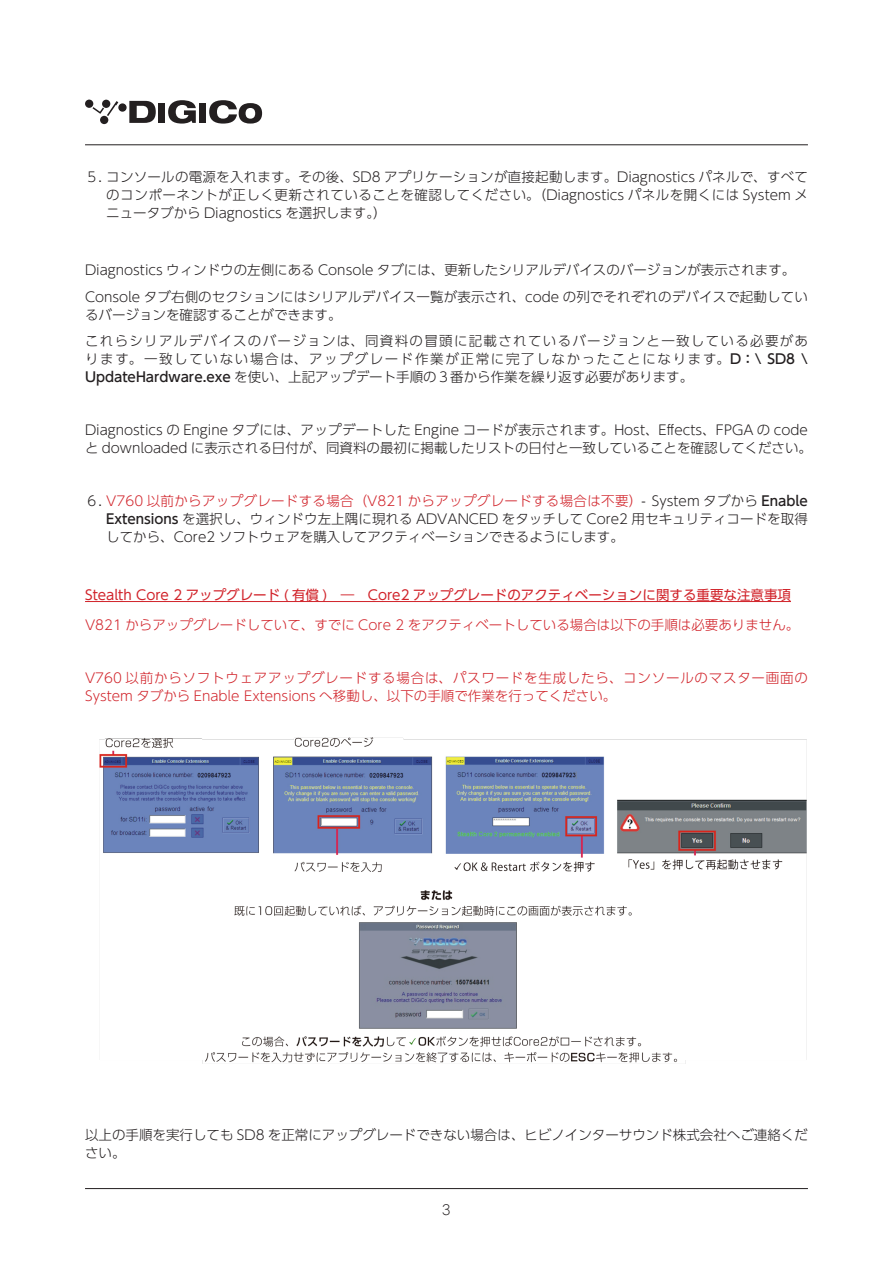
<style>
.page{position:relative;width:893px;height:1263px;background:#fff}
.page>*{position:absolute;margin:0;border:0;box-sizing:border-box;transform-origin:0 0}
.本文{font:300 13.5px/18px "UD Shin Go Pro";color:#231f20}
.本文_1{font:300 13.5px/18px "UD Shin Go Pro";color:#231f20;text-align:justify}
.本文-2{font:300 13.5px/18px "UD Shin Go Pro";letter-spacing:.03em;color:#d1232a}
.注意事項{font:13.5px "UD Shin Go Pro";color:#d1232a}
.本文-3{font:300 13.5px "UD Shin Go Pro";color:#d1232a}
.t1{font:300 13.5px "Jun 101 Pro";color:#231f20}
.s1{font-weight:500}
.s2{color:#d1232a}
</style>
<div class="page">
<hr style="left:85px;top:1188px;width:723px;height:1px;background:#231f20">
<hr style="left:85px;top:145px;width:723px;height:1px;background:#231f20">
<svg style="left:129px;top:100px;width:133px;height:24px"></svg>
<div style="left:85px;top:100px;width:8px;height:8px;background:#231f20;border-radius:50%"></div>
<div style="left:118px;top:103px;width:9px;height:9px;background:#231f20;border-radius:50%"></div>
<div style="left:100px;top:116px;width:8px;height:8px;background:#231f20;border-radius:50%"></div>
<svg style="left:92px;top:101px;width:26px;height:15px"></svg>
<hr style="left:85px;top:601px;width:706px;height:1px;background:#d1232a">
<img style="left:99px;top:737px;width:708px;height:327px">
<p class="本文_1" style="left:106px;top:167px;width:703px;text-indent:-21px">５. コンソールの電源を入れます。その後、SD8 アプリケーションが直接起動します。Diagnostics パネルで、すべてのコンポーネントが正しく更新されていることを確認してください。（Diagnostics パネルを開くには System メニュータブから Diagnostics を選択します。）</p>
<p class="本文" style="left:85px;top:261px;width:712px">Diagnostics ウィンドウの左側にある Console タブには、更新したシリアルデバイスのバージョンが表示されます。</p>
<p class="本文" style="left:85px;top:287px;width:724px">Console タブ右側のセクションにはシリアルデバイス一覧が表示され、code の列でそれぞれのデバイスで起動しているバージョンを確認することができます。</p>
<p class="本文" style="left:85px;top:332px;width:725px;text-align:justify">これらシリアルデバイスのバージョンは、同資料の冒頭に記載されているバージョンと一致している必要があります。一致していない場合は、アップグレード作業が正常に完了しなかったことになります。<span class="s1">D：\ SD8 \ UpdateHardware.exe</span> を使い、上記アップデート手順の３番から作業を繰り返す必要があります。</p>
<p class="本文" style="left:85px;top:421px;width:728px">Diagnostics の Engine タブには、アップデートした Engine コードが表示されます。Host、Effects、FPGA の codeと downloaded に表示される日付が、同資料の最初に掲載したリストの日付と一致していることを確認してください。</p>
<p class="本文_1" style="left:106px;top:492px;width:703px;text-indent:-21px">６. <span class="s2">V760 以前からアップグレードする場合（V821 からアップグレードする場合は不要）</span>- System タブから <span class="s1">Enable Extensions</span> を選択し、ウィンドウ左上隅に現れる ADVANCED をタッチして Core2 用セキュリティコードを取得してから、Core2 ソフトウェアを購入してアクティベーションできるようにします。</p>
<p class="注意事項" style="left:85px;top:583px;width:707px">Stealth Core 2 アップグレード ( 有償 )　―　Core2 アップグレードのアクティベーションに関する重要な注意事項</p>
<p class="本文-3" style="left:85px;top:614px;width:716px">V821 からアップグレードしていて、すでに Core 2 をアクティベートしている場合は以下の手順は必要ありません。</p>
<p class="本文-2" style="left:85px;top:669px;width:724px">V760 以前からソフトウェアアップグレードする場合は、パスワードを生成したら、コンソールのマスター画面の<br>System タブから Enable Extensions へ移動し、以下の手順で作業を行ってください。</p>
<p class="本文" style="left:85px;top:1125px;width:724px">以上の手順を実行しても SD8 を正常にアップグレードできない場合は、ヒビノインターサウンド株式会社へご連絡ください。</p>
<p class="t1" style="left:442px;top:1199px;width:10px">3</p>
</div>
